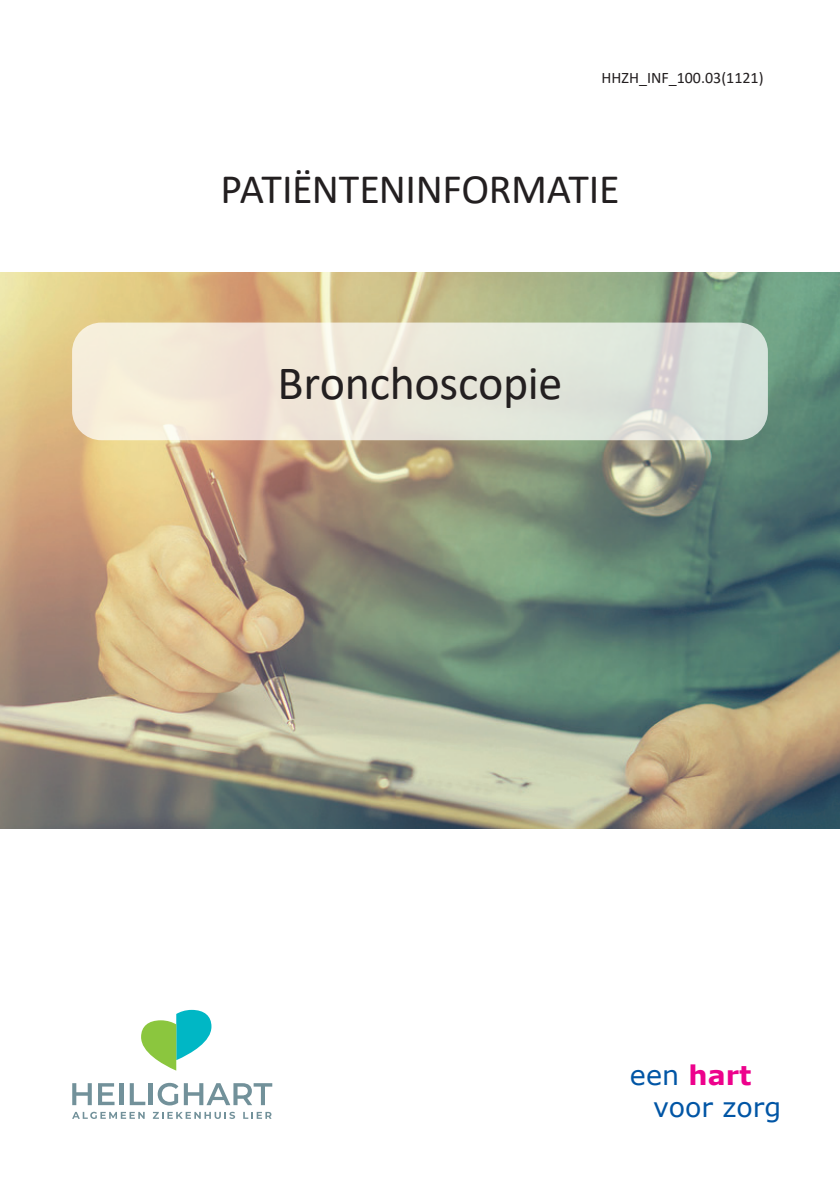
<style>
.page{position:relative;width:840px;height:1191px;background:#fff}
.page>*{position:absolute;margin:0;border:0;box-sizing:border-box;transform-origin:0 0}
.t1{font:48px "Calibri";letter-spacing:-.005em;color:#231f20}
.t2{font:42px "Calibri";letter-spacing:-.01em;color:#231f20}
.t3{font:26.8px/31.8px "Verdana";color:#0155a5}
.t4{font:16px "Calibri";color:#231f20}
.s1{font-weight:700;color:#ed028c}
</style>
<div class="page">
<img style="left:0;top:272px;width:839px;height:556px">
<svg style="left:73px;top:323px;width:693px;height:116px;background:#e8e6d9"></svg>
<div style="left:72px;top:322px;width:695px;height:118px;border:2px solid #fff;border-radius:28px"></div>
<svg style="left:184px;top:1083px;width:88px;height:22px"></svg>
<svg style="left:157px;top:1082px;width:21px;height:23px"></svg>
<hr style="left:149px;top:1083px;width:4px;height:22px;background:#72919a">
<svg style="left:130px;top:1083px;width:15px;height:22px"></svg>
<hr style="left:119px;top:1083px;width:4px;height:22px;background:#72919a">
<svg style="left:98px;top:1083px;width:16px;height:22px"></svg>
<svg style="left:72px;top:1083px;width:20px;height:22px"></svg>
<svg style="left:243px;top:1111px;width:28px;height:7px"></svg>
<svg style="left:153px;top:1111px;width:82px;height:8px"></svg>
<svg style="left:72px;top:1111px;width:73px;height:8px"></svg>
<svg style="left:141px;top:1010px;width:70px;height:60px"></svg>
<p class="t4" style="left:601px;top:66px;width:163px">HHZH_INF_100.03(1121)</p>
<h2 class="t2" style="left:220px;top:160px;width:400px">PATIËNTENINFORMATIE</h2>
<h1 class="t1" style="left:277px;top:350px;width:286px">Bronchoscopie</h1>
<h3 class="t3" style="left:653px;top:1059px;width:129px;text-indent:-23px">een <span class="s1">hart </span>voor zorg</h3>
</div>
